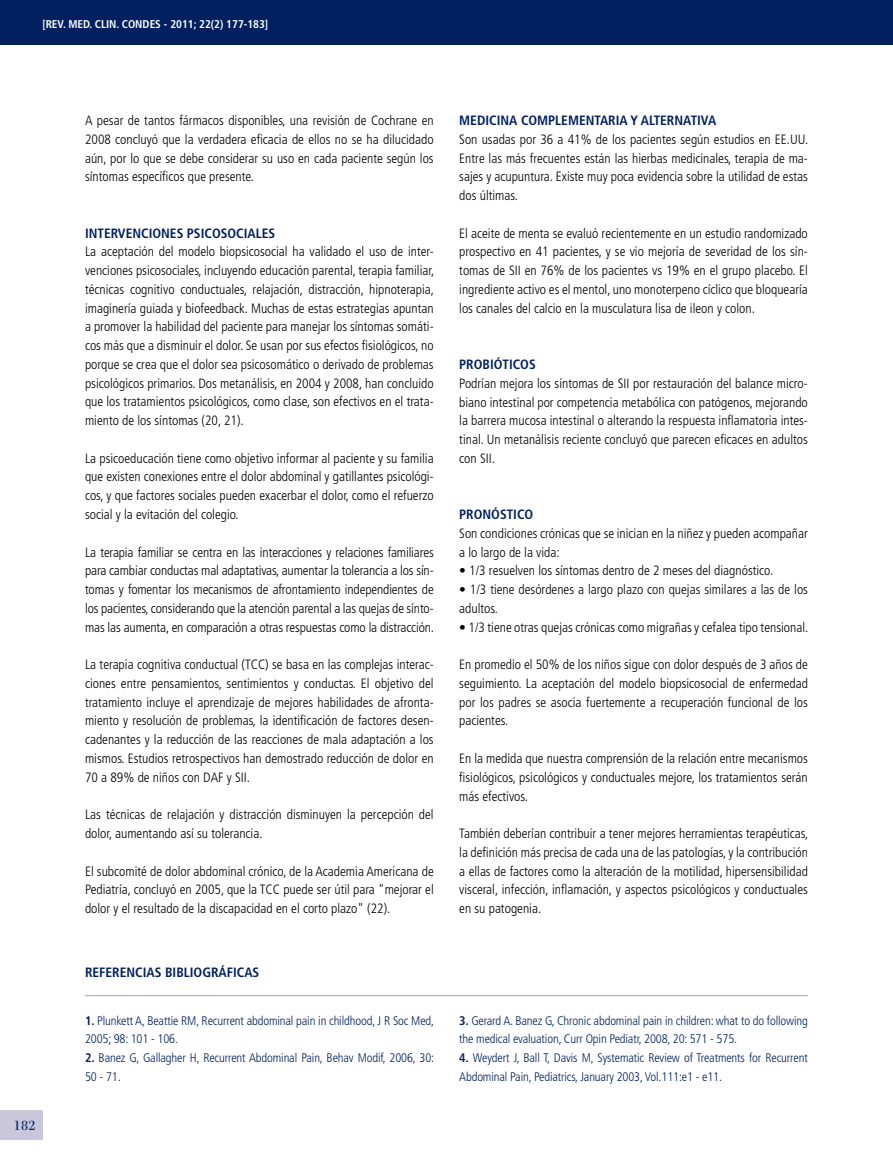
<style>
.page{position:relative;width:893px;height:1170px;background:#fff}
.page>*{position:absolute;margin:0;border:0;box-sizing:border-box;transform-origin:0 0}
.t1{font:19.5px "Filosofia Grand Caps";color:#00205f;scale:1.1 1}
.t2{font:300 condensed 13.5px/18.8px "Frutiger";color:#000;text-align:justify}
.t3{font:700 condensed 13.5px "Frutiger";color:#00205f}
.t4{font:300 condensed 12.45px/18.8px "Frutiger";letter-spacing:-.01em;color:#00205f}
.t5{font:700 condensed 11.25px "Frutiger";color:#fff}
.s1{font-weight:700}
</style>
<div class="page">
<div style="left:0;top:1110px;width:43px;height:30px;background:#cac7dd"></div>
<hr style="left:85px;top:994px;width:723px;height:2px;background:#bcb8d3">
<div style="left:0;top:0;width:893px;height:44px;background:#00205f"></div>
<p class="t5" style="left:42px;top:17px;width:227px">[REV. MED. CLIN. CONDES - 2011; 22(2) 177-183]</p>
<h1 class="t1" style="left:14px;top:1113px;width:22px">182</h1>
<p class="t2" style="left:85px;top:111px;width:350px">A pesar de tantos fármacos disponibles, una revisión de Cochrane en 2008 concluyó que la verdadera eficacia de ellos no se ha dilucidado aún, por lo que se debe considerar su uso en cada paciente según los síntomas específicos que presente.</p>
<p class="t3" style="left:85px;top:225px;width:192px">INTERVENCIONES PSICOSOCIALES</p>
<p class="t2" style="left:85px;top:242px;width:351px">La aceptación del modelo biopsicosocial ha validado el uso de inter&shy;venciones psicosociales, incluyendo educación parental, terapia familiar, técnicas cognitivo conductuales, relajación, distracción, hipnoterapia, imaginería guiada y biofeedback. Muchas de estas estrategias apuntan a promover la habilidad del paciente para manejar los síntomas somáti&shy;cos más que a disminuir el dolor. Se usan por sus efectos fisiológicos, no porque se crea que el dolor sea psicosomático o derivado de problemas psicológicos primarios. Dos metanálisis, en 2004 y 2008, han concluido que los tratamientos psicológicos, como clase, son efectivos en el trata&shy;miento de los síntomas (20, 21).</p>
<p class="t2" style="left:85px;top:449px;width:350px">La psicoeducación tiene como objetivo informar al paciente y su familia que existen conexiones entre el dolor abdominal y gatillantes psicológi&shy;cos, y que factores sociales pueden exacerbar el dolor, como el refuerzo social y la evitación del colegio.</p>
<p class="t2" style="left:85px;top:542px;width:351px">La terapia familiar se centra en las interacciones y relaciones familiares para cambiar conductas mal adaptativas, aumentar la tolerancia a los sín&shy;tomas y fomentar los mecanismos de afrontamiento independientes de los pacientes, considerando que la atención parental a las quejas de sínto&shy;mas las aumenta, en comparación a otras respuestas como la distracción.</p>
<p class="t2" style="left:85px;top:655px;width:350px">La terapia cognitiva conductual (TCC) se basa en las complejas interac&shy;ciones entre pensamientos, sentimientos y conductas. El objetivo del tratamiento incluye el aprendizaje de mejores habilidades de afronta&shy;miento y resolución de problemas, la identificación de factores desen&shy;cadenantes y la reducción de las reacciones de mala adaptación a los mismos. Estudios retrospectivos han demostrado reducción de dolor en 70 a 89% de niños con DAF y SII.</p>
<p class="t2" style="left:85px;top:805px;width:350px">Las técnicas de relajación y distracción disminuyen la percepción del dolor, aumentando así su tolerancia.</p>
<p class="t2" style="left:85px;top:861px;width:350px">El subcomité de dolor abdominal crónico, de la Academia Americana de Pediatría, concluyó en 2005, que la TCC puede ser útil para "mejorar el dolor y el resultado de la discapacidad en el corto plazo" (22).</p>
<p class="t3" style="left:85px;top:964px;width:176px">REFERENCIAS BIBLIOGRáFICAS</p>
<p class="t4" style="left:85px;top:1010px;width:351px"><span class="s1">1.</span> Plunkett A, Beattie RM, Recurrent abdominal pain in childhood, J R Soc Med,<br>2005; 98: 101 - 106.</p>
<p class="t4" style="left:85px;top:1048px;width:351px"><span class="s1">2.</span> Banez G, Gallagher H, Recurrent Abdominal Pain, Behav Modif, 2006, 30:<br>50 - 71.</p>
<p class="t3" style="left:459px;top:112px;width:258px">MEDICINA COMPLEMENTARIA Y ALTERNATIVA</p>
<p class="t2" style="left:459px;top:130px;width:351px">Son usadas por 36 a 41% de los pacientes según estudios en EE.UU.<br>Entre las más frecuentes están las hierbas medicinales, terapia de ma&shy;sajes y acupuntura. Existe muy poca evidencia sobre la utilidad de estas dos últimas.</p>
<p class="t2" style="left:459px;top:224px;width:350px">El aceite de menta se evaluó recientemente en un estudio randomizado prospectivo en 41 pacientes, y se vio mejoría de severidad de los sín&shy;tomas de SII en 76% de los pacientes vs 19% en el grupo placebo. El ingrediente activo es el mentol, uno monoterpeno cíclico que bloquearía los canales del calcio en la musculatura lisa de ileon y colon.</p>
<p class="t3" style="left:459px;top:356px;width:78px">PROBIÓTICOS</p>
<p class="t2" style="left:459px;top:374px;width:350px">Podrían mejora los síntomas de SII por restauración del balance micro&shy;biano intestinal por competencia metabólica con patógenos, mejorando la barrera mucosa intestinal o alterando la respuesta inflamatoria intes&shy;tinal. Un metanálisis reciente concluyó que parecen eficaces en adultos con SII.</p>
<p class="t3" style="left:459px;top:506px;width:76px">PRONÓSTICO</p>
<p class="t2" style="left:459px;top:524px;width:350px">Son condiciones crónicas que se inician en la niñez y pueden acompañar a lo largo de la vida:</p>
<p class="t2" style="left:459px;top:561px;width:315px">• 1/3 resuelven los síntomas dentro de 2 meses del diagnóstico.</p>
<p class="t2" style="left:459px;top:580px;width:350px">• 1/3 tiene desórdenes a largo plazo con quejas similares a las de los adultos.</p>
<p class="t2" style="left:459px;top:617px;width:351px">• 1/3 tiene otras quejas crónicas como migrañas y cefalea tipo tensional.</p>
<p class="t2" style="left:459px;top:655px;width:350px">En promedio el 50% de los niños sigue con dolor después de 3 años de seguimiento. La aceptación del modelo biopsicosocial de enfermedad por los padres se asocia fuertemente a recuperación funcional de los pacientes.</p>
<p class="t2" style="left:459px;top:749px;width:350px">En la medida que nuestra comprensión de la relación entre mecanismos fisiológicos, psicológicos y conductuales mejore, los tratamientos serán más efectivos.</p>
<p class="t2" style="left:459px;top:824px;width:351px">También deberían contribuir a tener mejores herramientas terapéuticas, la definición más precisa de cada una de las patologías, y la contribución a ellas de factores como la alteración de la motilidad, hipersensibilidad visceral, infección, inflamación, y aspectos psicológicos y conductuales en su patogenia.</p>
<p class="t4" style="left:459px;top:1010px;width:350px"><span class="s1">3.</span> Gerard A. Banez G, Chronic abdominal pain in children: what to do following the medical evaluation, Curr Opin Pediatr, 2008, 20: 571 - 575.</p>
<p class="t4" style="left:459px;top:1048px;width:350px"><span class="s1">4.</span> Weydert J, Ball T, Davis M, Systematic Review of Treatments for Recurrent<br>Abdominal Pain, Pediatrics, January 2003, Vol.111:e1 - e11.</p>
</div>
